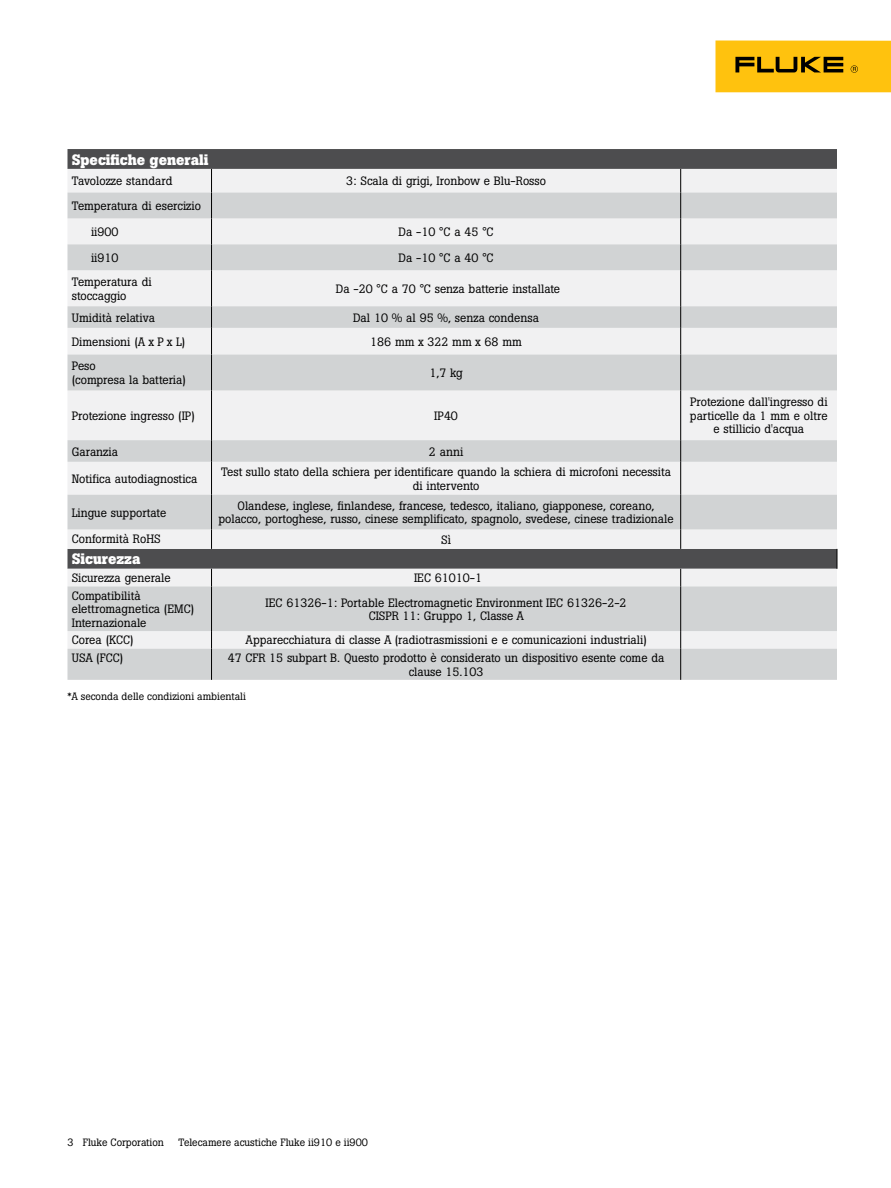
<style>
.page{position:relative;width:891px;height:1188px;background:#fff}
.page>*{position:absolute;margin:0;border:0;box-sizing:border-box;transform-origin:0 0}
.t1{font:700 15px "Boton Pro";color:#fff}
.t2{font:12px/13.5px "Boton Pro";color:#000;text-align:center}
.t3{font:10.5px "Boton Pro";color:#000}
</style>
<div class="page">
<div style="left:716px;top:40px;width:175px;height:52px;background:#ffc20e"></div>
<svg style="left:735px;top:57px;width:108px;height:15px"></svg>
<svg style="left:851px;top:65px;width:7px;height:8px"></svg>
<div style="left:68px;top:149px;width:769px;height:20px;background:#4d4d4f"></div>
<div style="left:68px;top:169px;width:769px;height:24px;background:#f1f1f2"></div>
<svg style="left:68px;top:193px;width:769px;height:487px;fill:#d1d3d4"></svg>
<svg style="left:211px;top:529px;width:1px;height:20px"></svg>
<svg style="left:680px;top:529px;width:1px;height:20px"></svg>
<svg style="left:837px;top:549px;width:1px;height:20px"></svg>
<svg style="left:211px;top:569px;width:1px;height:17px"></svg>
<svg style="left:680px;top:569px;width:1px;height:17px"></svg>
<svg style="left:211px;top:631px;width:1px;height:18px"></svg>
<svg style="left:680px;top:631px;width:1px;height:18px"></svg>
<hr style="left:211px;top:649px;width:1px;height:31px;background:#000">
<hr style="left:680px;top:649px;width:1px;height:31px;background:#000">
<svg style="left:211px;top:169px;width:1px;height:101px"></svg>
<hr style="left:211px;top:270px;width:1px;height:36px;background:#000">
<svg style="left:211px;top:306px;width:1px;height:49px"></svg>
<hr style="left:211px;top:355px;width:1px;height:36px;background:#000">
<hr style="left:211px;top:391px;width:1px;height:49px;background:#000">
<hr style="left:211px;top:495px;width:1px;height:34px;background:#000">
<hr style="left:211px;top:586px;width:1px;height:45px;background:#000">
<hr style="left:680px;top:495px;width:1px;height:34px;background:#000">
<hr style="left:680px;top:586px;width:1px;height:45px;background:#000">
<svg style="left:680px;top:169px;width:1px;height:101px"></svg>
<hr style="left:680px;top:270px;width:1px;height:36px;background:#000">
<svg style="left:680px;top:306px;width:1px;height:49px"></svg>
<hr style="left:680px;top:355px;width:1px;height:36px;background:#000">
<hr style="left:680px;top:391px;width:1px;height:49px;background:#000">
<svg style="left:211px;top:440px;width:1px;height:22px"></svg>
<svg style="left:680px;top:440px;width:1px;height:22px"></svg>
<hr style="left:211px;top:462px;width:1px;height:33px;background:#000">
<hr style="left:680px;top:462px;width:1px;height:33px;background:#000">
<p class="t1" style="left:72px;top:150px;width:138px">Specifiche generali</p>
<p class="t2" style="left:72px;top:174px;width:102px">Tavolozze standard</p>
<p class="t2" style="left:346px;top:174px;width:201px">3: Scala di grigi, Ironbow e Blu-Rosso</p>
<p class="t2" style="left:91px;top:193px;width:111px;line-height:26px;text-align:left;text-indent:-19px">Temperatura di esercizio ii900</p>
<p class="t2" style="left:399px;top:225px;width:96px">Da -10 °C a 45 °C</p>
<p class="t2" style="left:91px;top:251px;width:29px">ii910</p>
<p class="t2" style="left:399px;top:251px;width:96px">Da -10 °C a 40 °C</p>
<p class="t2" style="left:72px;top:275px;width:81px;text-align:left">Temperatura di stoccaggio</p>
<p class="t2" style="left:336px;top:282px;width:226px">Da -20 °C a 70 °C senza batterie installate</p>
<p class="t2" style="left:72px;top:311px;width:85px">Umidità relativa</p>
<p class="t2" style="left:353px;top:311px;width:187px">Dal 10 % al 95 %, senza condensa</p>
<p class="t2" style="left:72px;top:335px;width:115px">Dimensioni (A x P x L)</p>
<p class="t2" style="left:370px;top:335px;width:153px">186 mm x 322 mm x 68 mm</p>
<p class="t2" style="left:72px;top:359px;width:116px;text-align:left">Peso<br>(compresa la batteria)</p>
<p class="t2" style="left:429px;top:366px;width:35px">1,7 kg</p>
<p class="t2" style="left:72px;top:409px;width:125px">Protezione ingresso (IP)</p>
<p class="t2" style="left:434px;top:409px;width:25px">IP40</p>
<p class="t2" style="left:72px;top:445px;width:48px">Garanzia</p>
<p class="t2" style="left:429px;top:445px;width:36px">2 anni</p>
<p class="t2" style="left:72px;top:472px;width:127px">Notifica autodiagnostica</p>
<p class="t2" style="left:221px;top:465px;width:452px">Test sullo stato della schiera per identificare quando la schiera di microfoni necessita di intervento</p>
<p class="t2" style="left:72px;top:506px;width:96px">Lingue supportate</p>
<p class="t2" style="left:218px;top:499px;width:457px">Olandese, inglese, finlandese, francese, tedesco, italiano, giapponese, coreano, polacco, portoghese, russo, cinese semplificato, spagnolo, svedese, cinese tradizionale</p>
<p class="t2" style="left:72px;top:532px;width:90px">Conformità RoHS</p>
<p class="t2" style="left:441px;top:533px;width:11px">Sì</p>
<p class="t1" style="left:72px;top:549px;width:70px">Sicurezza</p>
<p class="t2" style="left:72px;top:571px;width:100px">Sicurezza generale</p>
<p class="t2" style="left:414px;top:571px;width:70px">IEC 61010-1</p>
<p class="t2" style="left:72px;top:589px;width:124px;text-align:left">Compatibilità elettromagnetica (EMC)<br>Internazionale</p>
<p class="t2" style="left:266px;top:596px;width:362px">IEC 61326-1: Portable Electromagnetic Environment IEC 61326-2-2<br>CISPR 11: Gruppo 1, Classe A</p>
<p class="t2" style="left:72px;top:633px;width:63px">Corea (KCC)</p>
<p class="t2" style="left:246px;top:633px;width:403px">Apparecchiatura di classe A (radiotrasmissioni e e comunicazioni industriali)</p>
<p class="t2" style="left:72px;top:651px;width:53px">USA (FCC)</p>
<p class="t2" style="left:228px;top:651px;width:438px">47 CFR 15 subpart B. Questo prodotto è considerato un dispositivo esente come da clause 15.103</p>
<p class="t3" style="left:68px;top:689px;width:180px">*A seconda delle condizioni ambientali</p>
<p class="t2" style="left:690px;top:395px;width:139px">Protezione dall'ingresso di particelle da 1 mm e oltre e stillicio d'acqua</p>
<p class="t3" style="left:68px;top:1136px;width:98px">3 Fluke Corporation</p>
<p class="t3" style="left:179px;top:1136px;width:191px">Telecamere acustiche Fluke ii910 e ii900</p>
</div>
